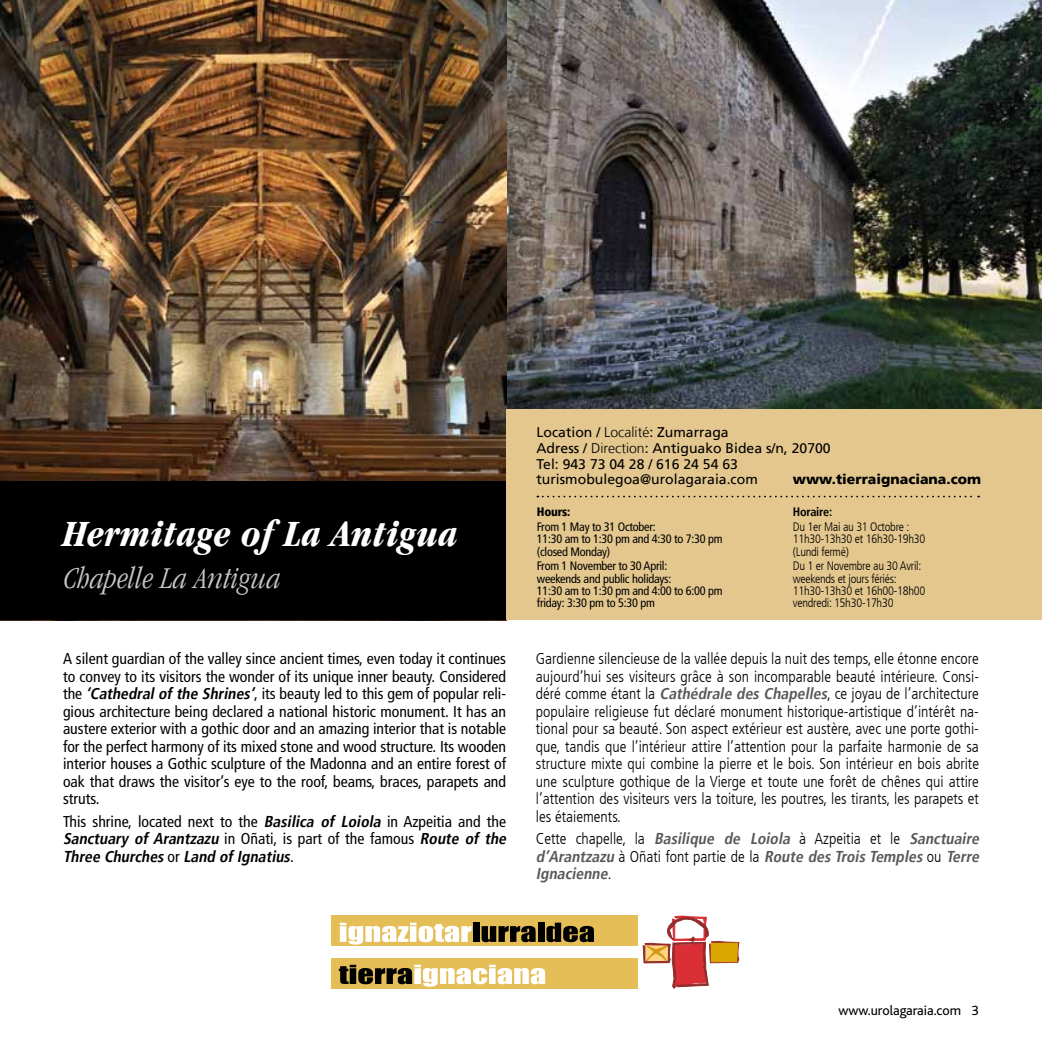
<style>
.page{position:relative;width:1042px;height:1042px;background:#fff}
.page>*{position:absolute;margin:0;border:0;box-sizing:border-box;transform-origin:0 0}
.t1{font:italic 700 condensed 38.5px "Garamond LT";letter-spacing:.01em;color:#fff}
.t2{font:italic 300 condensed 31.5px "Garamond LT";letter-spacing:.01em;color:#c6c7c8}
.t3{font:300 condensed 15.75px/17.5px "Frutiger LT";color:#000;text-align:justify}
.t4{font:condensed 15.75px/17.5px "Frutiger LT";color:#000;text-align:justify}
.t5{font:italic 700 condensed 15.75px/17.5px "Frutiger LT";color:#000}
.t6{font:italic 700 condensed 15.75px/17.5px "Frutiger LT";color:#58585a;text-align:justify}
.t7{font:14px/15.8px "Frutiger LT";color:#000}
.t8{font:900 14px "Frutiger LT";color:#000}
.t9{font:14px "Bliss";color:#000}
.t10{font:condensed 12.25px/12.2px "Frutiger LT";letter-spacing:-.02em;color:#000}
.t11{font:300 condensed 12.25px/12.2px "Frutiger LT";letter-spacing:-.02em;color:#000}
.t12{font:700 condensed 12.25px "Frutiger LT";letter-spacing:-.02em;color:#000}
.t13{font:900 condensed 12.25px "Frutiger LT";letter-spacing:-.02em;color:#000}
.s1{font-weight:700;font-style:italic}
.s2{font-weight:400;font-style:normal}
.s3{font-weight:300}
.s4{font-weight:700;font-style:italic;color:#58585a}
.s5{font-weight:300;font-style:normal;color:#000}
</style>
<div class="page">
<img style="left:506px;top:0;width:536px;height:409px">
<img style="left:0;top:0;width:506px;height:481px">
<div style="left:331px;top:915px;width:306px;height:31px;background:#e5be58"></div>
<svg style="left:340px;top:922px;width:131px;height:22px"></svg>
<div style="left:473px;top:922px;width:6px;height:20px;background:#000"></div>
<svg style="left:481px;top:926px;width:55px;height:16px"></svg>
<div style="left:538px;top:922px;width:6px;height:20px;background:#000"></div>
<svg style="left:546px;top:922px;width:48px;height:20px"></svg>
<div style="left:331px;top:957px;width:306px;height:31px;background:#e5be58"></div>
<svg style="left:339px;top:965px;width:206px;height:21px"></svg>
<svg style="left:642px;top:915px;width:97px;height:74px"></svg>
<div style="left:0;top:481px;width:506px;height:139px;background:#000"></div>
<div style="left:506px;top:409px;width:536px;height:211px;background:#e3c78e"></div>
<svg style="left:537px;top:496px;width:442px;height:1px"></svg>
<h1 class="t1" style="left:63px;top:512px;width:396px">Hermitage of La Antigua</h1>
<h2 class="t2" style="left:64px;top:561px;width:219px">Chapelle La Antigua</h2>
<p class="t4" style="left:63px;top:650px;width:445px">A silent guardian of the valley since ancient times, even today it continues to convey to its visitors the wonder of its unique inner beauty. Considered the <span class="s1">‘Cathedralofthe Shrines’</span>, its beauty led to this gem of popular reli&shy;gious architecture being declared a national historic monument. It has an austere exterior with a gothic door and an amazing interior that is notable for the perfect harmony of its mixed stone and wood structure. Its wooden interior houses a Gothic sculpture of the Madonna and an entire forest of oak that draws the visitor’s eye to the roof, beams, braces, parapets and struts.</p>
<p class="t5" style="left:63px;top:812px;width:448px"><span class="s2">This shrine, located next to the</span> Basilica of Loiola <span class="s2">in Azpeitia and the<br></span>Sanctuary of Arantzazu <span class="s2">i n O ñ a t i , i s p a rt o f t h e fa m o u s</span> Route of the<br>Three Churches <span class="s2">o r</span> Land ofIgnatius<span class="s2">.</span></p>
<p class="t7" style="left:536px;top:424px;width:296px">Location / <span class="s3">Localité</span>: Zumarraga<br>Adress / <span class="s3">Direction</span>: Antiguako Bidea s/n, 20700<br>Tel: 943 73 04 28 / 616 24 54 63 turismobulegoa@urolagaraia.com</p>
<p class="t8" style="left:793px;top:471px;width:190px">www.tierraignaciana.com</p>
<p class="t13" style="left:537px;top:505px;width:35px">Hours:</p>
<p class="t10" style="left:537px;top:521px;width:187px">From 1 May to 31 October:<br>11:30 am to 1:30 pm and 4:30 to 7:30 pm (closed Monday)</p>
<p class="t10" style="left:537px;top:560px;width:187px">From 1 November to 30 April:<br>weekends and public holidays:<br>11:30 am to 1:30 pm and 4:00 to 6:00 pm friday: 3:30 pm to 5:30 pm</p>
<p class="t12" style="left:793px;top:505px;width:41px">Horaire:</p>
<p class="t11" style="left:793px;top:521px;width:134px">Du 1er Mai au 31 Octobre :<br>11h30-13h30 et 16h30-19h30 (Lundi fermé)</p>
<p class="t11" style="left:793px;top:560px;width:134px">Du 1 er Novembre au 30 Avril: weekends et jours fériés:<br>11h30-13h30 et 16h00-18h00 vendredi: 15h30-17h30</p>
<p class="t3" style="left:536px;top:650px;width:445px">Gardienne silencieuse de la vallée depuis la nuit des temps, elle étonne encore aujourd’hui ses visiteurs grâce à son incomparable beauté intérieure. Consi&shy;déré comme étant la <span class="s4">Cathédrale des Chapelles</span>, ce joyau de l’architecture populaire religieuse fut déclaré monument historique-artistique d’intérêt na&shy;tional pour sa beauté. Son aspect extérieur est austère, avec une porte gothi&shy;que, tandis que l’intérieur attire l’attention pour la parfaite harmonie de sa structure mixte qui combine la pierre et le bois. Son intérieur en bois abrite une sculpture gothique de la Vierge et toute une forêt de chênes qui attire l’attention des visiteurs vers la toiture, les poutres, les tirants, les parapets et les étaiements.</p>
<p class="t6" style="left:536px;top:830px;width:448px"><span class="s5">C e tt e c h a p e l l e, l a</span> Basilique de Loiola <span class="s5">à Az p e i t i a e t l e</span> Sanctuaire d’Arantzazu <span class="s5">à O ñ a t i f o n t p a r t i e d e l a</span> Route des Trois Temples <span class="s5">o u</span> Terre Ignacienne<span class="s5">.</span></p>
<p class="t9" style="left:838px;top:1003px;width:142px">www.urolagaraia.com 3</p>
</div>
